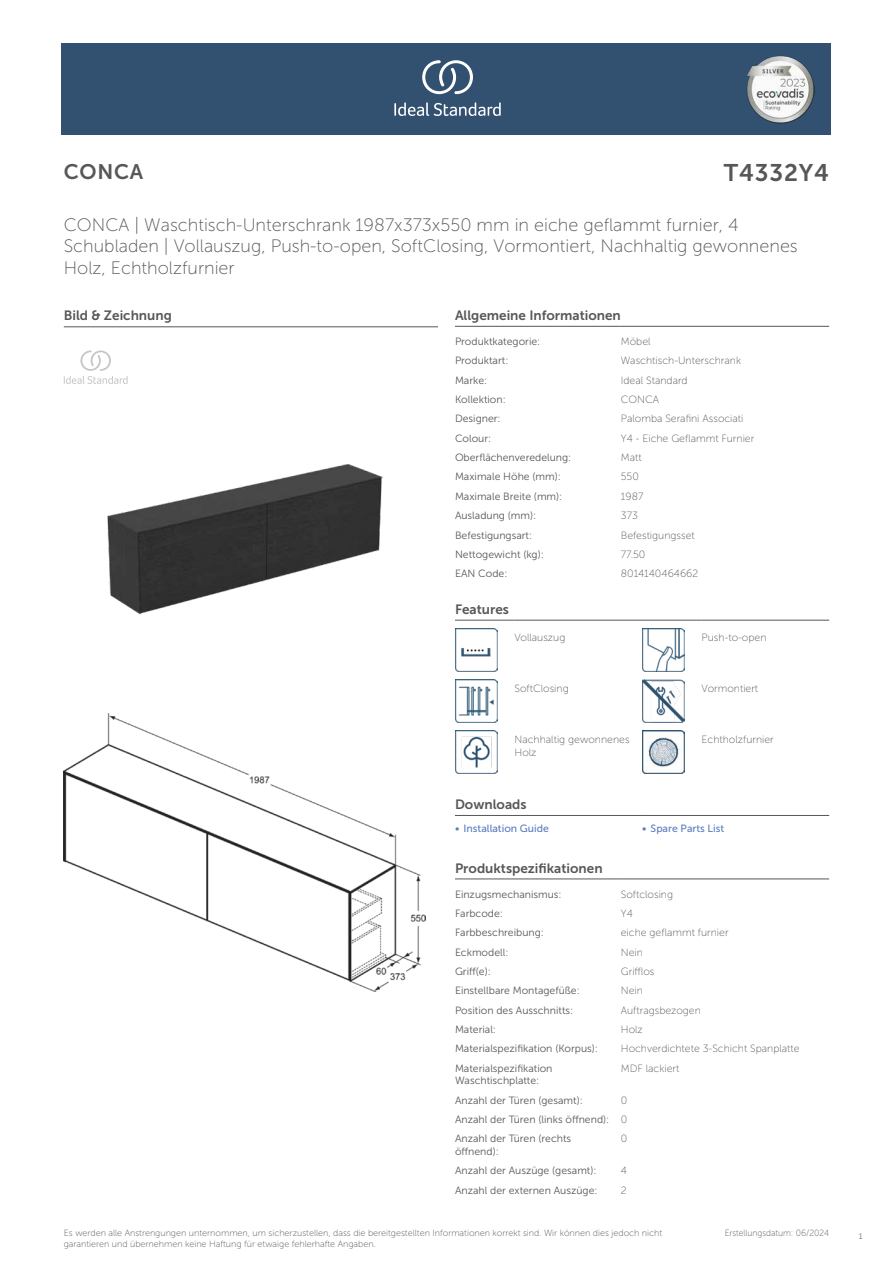
<style>
.page{position:relative;width:893px;height:1263px;background:#fff}
.page>*{position:absolute;margin:0;border:0;box-sizing:border-box;transform-origin:0 0}
.t1{font:24px "Museo Sans 700";letter-spacing:.035em;color:#575756}
.t2{font:21px "Museo Sans 700";letter-spacing:.035em;color:#575756}
.t3{font:18px/21.6px "Museo Sans 100";color:#575756}
.t4{font:13.5px "Museo Sans 700";color:#575756}
.t5{font:10.5px/12.6px "Museo Sans 300";color:#575756}
.t6{font:10.5px/12.6px "Museo Sans 100";color:#575756}
.t7{font:10.5px "Museo Sans 500";color:#5b7ebf}
.t8{font:9px/10.8px "Museo Sans 100";color:#575756}
.t9{font:9px "Museo Sans 100";color:#575756;scale:.95 1}
.t10{font:300 9px "Calibri";color:#575756;scale:.95 1}
.s1{font-family:"Museo Sans 100"}
</style>
<div class="page">
<div style="left:62px;top:43px;width:769px;height:91px;background:#325070"></div>
<hr style="left:455px;top:326px;width:166px;height:1px;background:#575756">
<hr style="left:621px;top:326px;width:208px;height:1px;background:#575756">
<hr style="left:455px;top:620px;width:59px;height:1px;background:#575756">
<hr style="left:514px;top:620px;width:128px;height:1px;background:#575756">
<hr style="left:642px;top:620px;width:60px;height:1px;background:#575756">
<hr style="left:702px;top:620px;width:127px;height:1px;background:#575756">
<img style="left:455px;top:629px;width:42px;height:42px">
<img style="left:642px;top:629px;width:43px;height:42px">
<img style="left:455px;top:680px;width:42px;height:42px">
<img style="left:642px;top:680px;width:42px;height:42px">
<img style="left:455px;top:731px;width:42px;height:42px">
<img style="left:642px;top:731px;width:43px;height:42px">
<hr style="left:455px;top:815px;width:187px;height:1px;background:#575756">
<hr style="left:642px;top:815px;width:187px;height:1px;background:#575756">
<hr style="left:455px;top:879px;width:166px;height:1px;background:#575756">
<hr style="left:621px;top:879px;width:208px;height:1px;background:#575756">
<img style="left:64px;top:714px;width:361px;height:277px">
<hr style="left:64px;top:327px;width:374px;height:1px;background:#575756">
<svg style="left:64px;top:350px;width:64px;height:34px"></svg>
<img style="left:107px;top:464px;width:275px;height:151px">
<svg style="left:394px;top:102px;width:107px;height:14px"></svg>
<svg style="left:422px;top:60px;width:51px;height:34px"></svg>
<img style="left:746px;top:56px;width:68px;height:67px">
<h2 class="t2" style="left:64px;top:160px;width:81px">CONCA</h2>
<h1 class="t1" style="left:724px;top:160px;width:107px">T4332Y4</h1>
<h3 class="t3" style="left:64px;top:214px;width:735px">CONCA | Waschtisch-Unterschrank 1987x373x550 mm in eiche geflammt furnier, 4<br>Schubladen | Vollauszug, Push-to-open, SoftClosing, Vormontiert, Nachhaltig gewonnenes<br>Holz, Echtholzfurnier</h3>
<p class="t4" style="left:64px;top:308px;width:110px">Bild &amp; Zeichnung</p>
<p class="t4" style="left:455px;top:308px;width:167px">Allgemeine Informationen</p>
<p class="t5" style="left:455px;top:335px;width:87px">Produktkategorie:</p>
<p class="t6" style="left:621px;top:335px;width:31px">Möbel</p>
<p class="t5" style="left:455px;top:354px;width:55px">Produktart:</p>
<p class="t6" style="left:621px;top:355px;width:122px">Waschtisch-Unterschrank</p>
<p class="t5" style="left:455px;top:374px;width:34px">Marke:</p>
<p class="t6" style="left:621px;top:374px;width:68px">Ideal Standard</p>
<p class="t5" style="left:455px;top:393px;width:52px">Kollektion:</p>
<p class="t6" style="left:621px;top:393px;width:40px">CONCA</p>
<p class="t5" style="left:455px;top:413px;width:47px">Designer:</p>
<p class="t6" style="left:621px;top:413px;width:124px">Palomba Serafini Associati</p>
<p class="t5" style="left:455px;top:432px;width:38px">Colour:</p>
<p class="t6" style="left:621px;top:432px;width:135px">Y4 - Eiche Geflammt Furnier</p>
<p class="t5" style="left:455px;top:451px;width:118px">Oberflächenveredelung:</p>
<p class="t6" style="left:621px;top:451px;width:22px">Matt</p>
<p class="t5" style="left:455px;top:471px;width:107px">Maximale Höhe (mm):</p>
<p class="t6" style="left:621px;top:471px;width:20px">550</p>
<p class="t5" style="left:455px;top:490px;width:109px">Maximale Breite (mm):</p>
<p class="t6" style="left:621px;top:490px;width:24px">1987</p>
<p class="t5" style="left:455px;top:509px;width:83px">Ausladung (mm):</p>
<p class="t6" style="left:621px;top:509px;width:18px">373</p>
<p class="t5" style="left:455px;top:529px;width:79px">Befestigungsart:</p>
<p class="t6" style="left:621px;top:529px;width:75px">Befestigungsset</p>
<p class="t5" style="left:455px;top:548px;width:90px">Nettogewicht (kg):</p>
<p class="t6" style="left:621px;top:548px;width:26px">77.50</p>
<p class="t5" style="left:455px;top:567px;width:54px">EAN Code:</p>
<p class="t6" style="left:621px;top:567px;width:79px">8014140464662</p>
<p class="t4" style="left:455px;top:602px;width:55px">Features</p>
<p class="t6" style="left:514px;top:631px;width:52px">Vollauszug</p>
<p class="t6" style="left:702px;top:631px;width:66px">Push-to-open</p>
<p class="t6" style="left:514px;top:682px;width:56px">SoftClosing</p>
<p class="t6" style="left:702px;top:682px;width:58px">Vormontiert</p>
<p class="t6" style="left:514px;top:733px;width:117px">Nachhaltig gewonnenes<br>Holz</p>
<p class="t6" style="left:702px;top:733px;width:74px">Echtholzfurnier</p>
<p class="t4" style="left:455px;top:797px;width:73px">Downloads</p>
<p class="t7" style="left:455px;top:823px;width:95px">• Installation Guide</p>
<p class="t7" style="left:642px;top:823px;width:84px">• Spare Parts List</p>
<p class="t4" style="left:455px;top:860px;width:149px">Produktspezifikationen</p>
<p class="t5" style="left:455px;top:888px;width:108px">Einzugsmechanismus:</p>
<p class="t6" style="left:621px;top:888px;width:54px">Softclosing</p>
<p class="t5" style="left:455px;top:907px;width:49px">Farbcode:</p>
<p class="t6" style="left:621px;top:907px;width:14px">Y4</p>
<p class="t5" style="left:455px;top:926px;width:90px">Farbbeschreibung:</p>
<p class="t6" style="left:621px;top:926px;width:109px">eiche geflammt furnier</p>
<p class="t5" style="left:455px;top:946px;width:55px">Eckmodell:</p>
<p class="t6" style="left:621px;top:946px;width:24px">Nein</p>
<p class="t5" style="left:455px;top:965px;width:37px">Griff(e):</p>
<p class="t6" style="left:621px;top:965px;width:35px">Grifflos</p>
<p class="t5" style="left:455px;top:984px;width:126px">Einstellbare Montagefüße:</p>
<p class="t6" style="left:621px;top:984px;width:24px">Nein</p>
<p class="t5" style="left:455px;top:1004px;width:120px">Position des Ausschnitts:</p>
<p class="t6" style="left:621px;top:1004px;width:82px">Auftragsbezogen</p>
<p class="t5" style="left:455px;top:1023px;width:43px">Material:</p>
<p class="t6" style="left:621px;top:1023px;width:24px">Holz</p>
<p class="t5" style="left:455px;top:1042px;width:145px">Materialspezifikation (Korpus):</p>
<p class="t6" style="left:621px;top:1043px;width:180px">Hochverdichtete 3-Schicht Spanplatte</p>
<p class="t5" style="left:455px;top:1062px;width:99px">Materialspezifikation<br>Waschtischplatte:</p>
<p class="t6" style="left:621px;top:1062px;width:60px">MDF lackiert</p>
<p class="t5" style="left:455px;top:1094px;width:129px">Anzahl der Türen (gesamt):</p>
<p class="t6" style="left:621px;top:1094px;width:8px">0</p>
<p class="t5" style="left:455px;top:1110px;width:174px;line-height:19.4px">Anzahl der Türen (links öffnend): <span class="s1">0<br></span>Anzahl der Türen (rechts</p>
<p class="t5" style="left:455px;top:1145px;width:45px">öffnend):</p>
<p class="t6" style="left:621px;top:1133px;width:8px">0</p>
<p class="t5" style="left:455px;top:1164px;width:143px">Anzahl der Auszüge (gesamt):</p>
<p class="t6" style="left:621px;top:1165px;width:8px">4</p>
<p class="t5" style="left:455px;top:1184px;width:144px">Anzahl der externen Auszüge:</p>
<p class="t6" style="left:621px;top:1184px;width:7px">2</p>
<p class="t8" style="left:64px;top:1227px;width:600px">Es werden alle Anstrengungen unternommen, um sicherzustellen, dass die bereitgestellten Informationen korrekt sind. Wir können dies jedoch nicht garantieren und übernehmen keine Haftung für etwaige fehlerhafte Angaben.</p>
<p class="t9" style="left:725px;top:1228px;width:111px">Erstellungsdatum: 06/2024</p>
<p class="t10" style="left:858px;top:1230px;width:6px">1</p>
</div>
